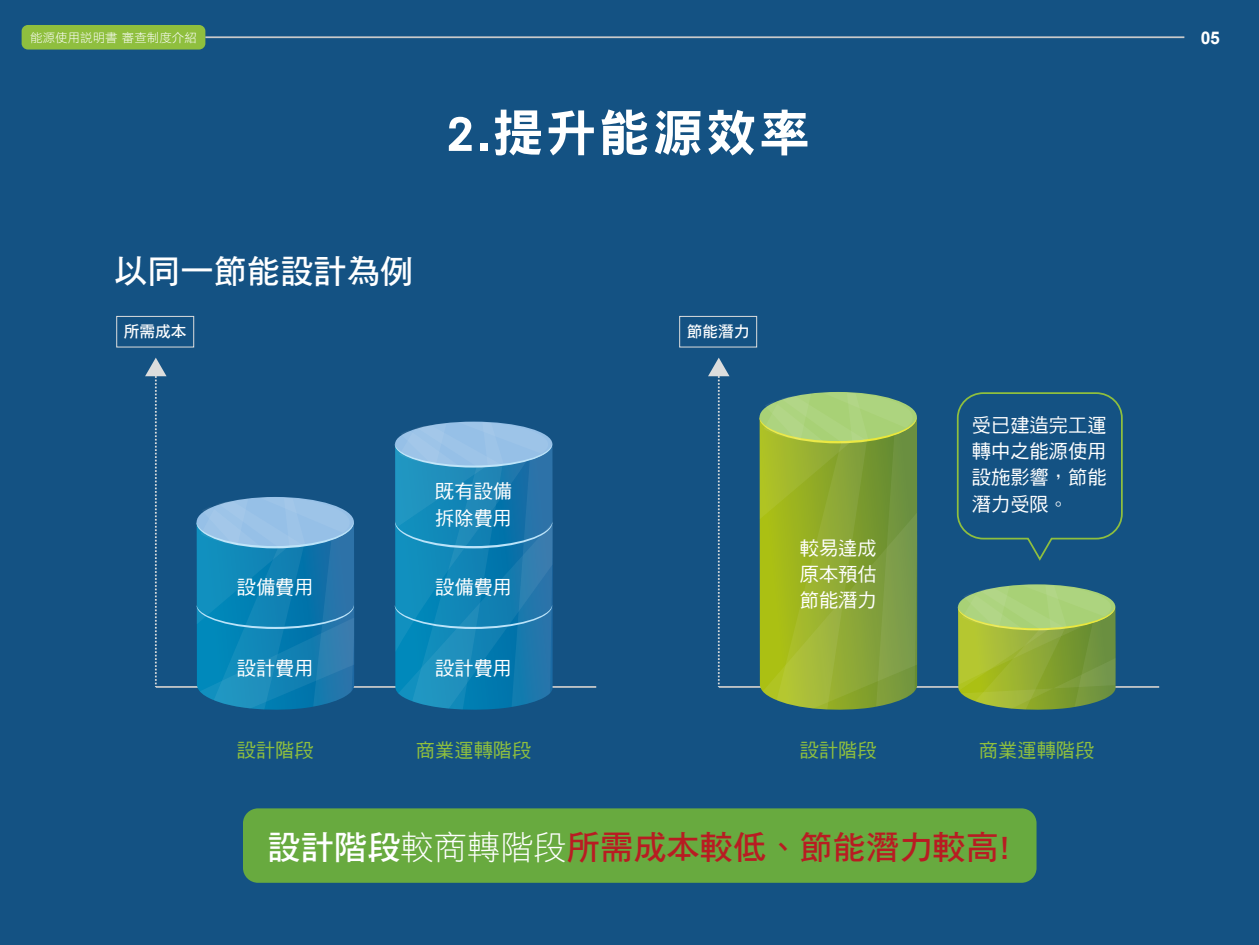
<style>
.page{position:relative;width:1259px;height:945px;background:#145283}
.page>*{position:absolute;margin:0;border:0;box-sizing:border-box;transform-origin:0 0}
.t1{font:50.75px "DF Hei Std W9";letter-spacing:.05em;color:#fff}
.t2{font:33.25px "DF Hei Std W7";color:#b81c22}
.t3{font:33.25px "DF Hei Std W7";color:#fff}
.t4{font:19.25px/26.2px "DF Hei Std W5";color:#fff;text-align:justify}
.t5{font:19.25px "DF Hei Std W5";color:#8fbf3e}
.t6{font:700 17.5px "Arial";color:#fff}
.t7{font:15.75px "DF Hei Std W7";color:#fff}
.t8{font:12.25px "DF Hei Std W3";color:#fff}
.s1{color:#fff}
.s2{font-family:"DF Hei Std W3";color:#fff}
</style>
<div class="page">
<div style="left:243px;top:808px;width:793px;height:75px;background:#68aa3f;border-radius:15px"></div>
<hr style="left:156px;top:686px;width:440px;height:2px;background:#c9caca">
<svg style="left:196px;top:497px;width:158px;height:213px;background:#2e8bbb"></svg>
<svg style="left:395px;top:422px;width:158px;height:288px;background:#288ab9"></svg>
<svg style="left:145px;top:358px;width:22px;height:329px"></svg>
<div style="left:116px;top:316px;width:78px;height:31px;border:1px solid #dcdddd"></div>
<hr style="left:719px;top:686px;width:440px;height:2px;background:#c9caca">
<svg style="left:958px;top:585px;width:158px;height:125px;background:#8faf4f"></svg>
<svg style="left:759px;top:392px;width:158px;height:318px;background:#8dab3e"></svg>
<svg style="left:708px;top:358px;width:21px;height:329px"></svg>
<div style="left:679px;top:316px;width:78px;height:31px;border:1px solid #dcdddd"></div>
<svg style="left:956px;top:392px;width:167px;height:169px"></svg>
<div style="left:22px;top:25px;width:183px;height:25px;background:#8fbf3e;border-radius:6px"></div>
<hr style="left:205px;top:36px;width:979px;height:2px;background:#c9caca">
<p class="t8" style="left:30px;top:31px;width:168px">能源使用說明書 審查制度介紹</p>
<h1 class="t1" style="left:445px;top:105px;width:367px">2.提升能源效率</h1>
<h2 class="t3" style="left:114px;top:253px;width:301px">以同一節能設計為例</h2>
<p class="t7" style="left:124px;top:323px;width:64px">所需成本</p>
<p class="t7" style="left:687px;top:323px;width:64px">節能潛力</p>
<p class="t4" style="left:237px;top:574px;width:78px">設備費用</p>
<p class="t4" style="left:237px;top:654px;width:78px">設計費用</p>
<p class="t4" style="left:435px;top:478px;width:78px">既有設備拆除費用</p>
<p class="t4" style="left:435px;top:574px;width:78px">設備費用</p>
<p class="t4" style="left:435px;top:654px;width:78px">設計費用</p>
<p class="t4" style="left:800px;top:534px;width:78px">較易達成原本預估節能潛力</p>
<p class="t4" style="left:972px;top:412px;width:136px">受已建造完工運轉中之能源使用設施影響，節能潛力受限。</p>
<p class="t5" style="left:237px;top:740px;width:78px">設計階段</p>
<p class="t5" style="left:416px;top:740px;width:117px">商業運轉階段</p>
<p class="t5" style="left:800px;top:740px;width:78px">設計階段</p>
<p class="t5" style="left:979px;top:740px;width:117px">商業運轉階段</p>
<h2 class="t2" style="left:268px;top:829px;width:744px"><span class="s1">設計階段</span><span class="s2">較商轉階段</span>所需成本較低、節能潛力較高!</h2>
<p class="t6" style="left:1201px;top:25px;width:21px">05</p>
</div>
